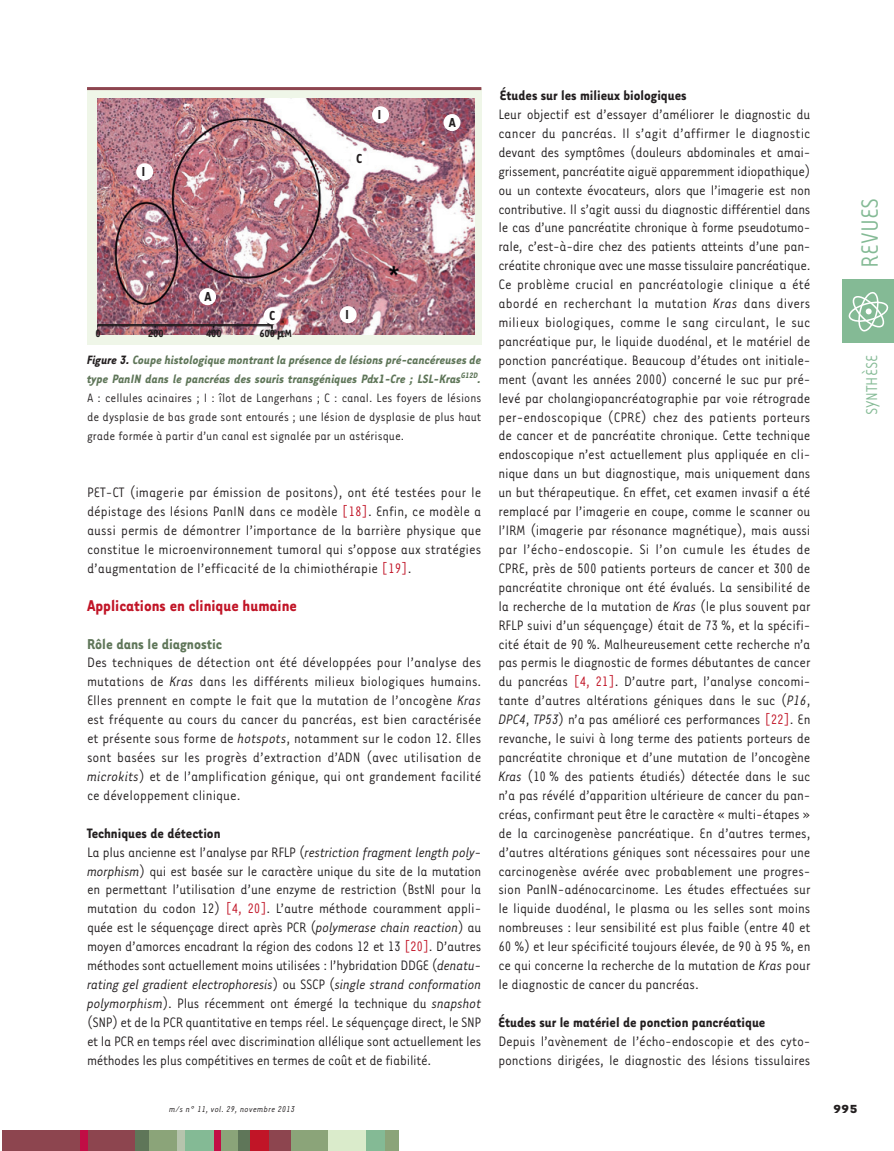
<style>
.page{position:relative;width:894px;height:1151px;background:#fff}
.page>*{position:absolute;margin:0;border:0;box-sizing:border-box;transform-origin:0 0}
.t1{font:27px "Tarzana Narrow";color:#84ba95}
.t2{font:700 18px "Tarzana Narrow";color:#c11527}
.t3{font:18px "Tarzana Narrow";color:#84ba95}
.t4{font:700 16.5px "Tarzana Narrow";color:#5f7659}
.t5{font:15.75px/18.9px "Tarzana Narrow";letter-spacing:-.02em;color:#231f20;text-align:justify}
.t6{font:700 15.75px "Tarzana Narrow";color:#231f20}
.t7{font:700 15px "Tarzana Narrow";color:#231f20}
.t8{font:13.95px/18.9px "Tarzana Narrow";color:#231f20;text-align:justify}
.t9{font:700 13.5px "Tarzana Wide";color:#231f20}
.t10{font:700 12px "Tarzana Narrow";color:#231f20}
.t11{font:italic 9.75px "Tarzana Narrow";letter-spacing:.025em;color:#231f20}
.s1{font-weight:700;font-style:italic}
.s2{font-weight:700;font-style:italic;color:#5f7659}
.s3{color:#c11527}
.s4{font-style:italic}
.s5{font-weight:700}
</style>
<div class="page">
<div style="left:842px;top:279px;width:51px;height:63px;background:#84ba95"></div>
<svg style="left:848px;top:292px;width:41px;height:39px"></svg>
<div style="left:2px;top:1129px;width:134px;height:21px;background:#8d454f"></div>
<div style="left:237px;top:1129px;width:13px;height:21px;background:#5f7659"></div>
<div style="left:80px;top:1129px;width:7px;height:21px;background:#c10d45"></div>
<div style="left:135px;top:1129px;width:22px;height:21px;background:#5f7659"></div>
<div style="left:149px;top:1129px;width:29px;height:21px;background:#8ba479"></div>
<div style="left:177px;top:1129px;width:8px;height:21px;background:#b6c4ad"></div>
<div style="left:185px;top:1129px;width:30px;height:21px;background:#84ba95"></div>
<div style="left:219px;top:1129px;width:19px;height:21px;background:#8ba479"></div>
<div style="left:215px;top:1129px;width:6px;height:21px;background:#c10d45"></div>
<div style="left:250px;top:1129px;width:27px;height:21px;background:#c11527"></div>
<div style="left:289px;top:1129px;width:39px;height:21px;background:#8ba479"></div>
<div style="left:269px;top:1129px;width:21px;height:21px;background:#8d454f"></div>
<div style="left:328px;top:1129px;width:38px;height:21px;background:#daebcb"></div>
<div style="left:366px;top:1129px;width:20px;height:21px;background:#84ba95"></div>
<div style="left:385px;top:1129px;width:14px;height:21px;background:#8ba479"></div>
<div style="left:87px;top:88px;width:394px;height:256px;background:#eff6e8"></div>
<img style="left:97px;top:98px;width:377px;height:236px">
<div style="left:136px;top:163px;width:17px;height:17px;background:#fff;border-radius:50%"></div>
<div style="left:339px;top:306px;width:17px;height:17px;background:#fff;border-radius:50%"></div>
<div style="left:372px;top:106px;width:17px;height:17px;background:#fff;border-radius:50%"></div>
<div style="left:199px;top:288px;width:17px;height:17px;background:#fff;border-radius:50%"></div>
<div style="left:443px;top:114px;width:17px;height:17px;background:#fff;border-radius:50%"></div>
<div style="left:264px;top:307px;width:17px;height:17px;background:#fff;border-radius:50%"></div>
<div style="left:351px;top:151px;width:17px;height:17px;background:#fff;border-radius:50%"></div>
<hr style="left:87px;top:87px;width:394px;height:3px;background:#8d454f">
<img style="left:97px;top:323px;width:187px;height:12px">
<p class="t7" style="left:142px;top:166px;width:6px">I</p>
<p class="t7" style="left:204px;top:291px;width:9px">A</p>
<p class="t7" style="left:269px;top:310px;width:7px">C</p>
<p class="t10" style="left:95px;top:329px;width:7px">0</p>
<p class="t10" style="left:148px;top:329px;width:17px">200</p>
<p class="t10" style="left:206px;top:329px;width:17px">400</p>
<p class="t10" style="left:259px;top:329px;width:34px">600 M</p>
<p class="t7" style="left:356px;top:154px;width:7px">C</p>
<p class="t7" style="left:377px;top:109px;width:6px">I</p>
<p class="t7" style="left:345px;top:309px;width:6px">I</p>
<p class="t7" style="left:449px;top:117px;width:9px">A</p>
<p class="t8" style="left:87px;top:351px;width:396px"><span class="s1">Figure 3.</span> <span class="s2">Coupe histologique montrant la présence de lésions pré-cancéreuses de type PanIN dans le pancréas des souris transgéniques Pdx1-Cre ; LSL-Kras</span><sup>G12D</sup><span class="s2">.<br></span>A : cellules acinaires ; I : îlot de Langerhans ; C : canal. Les foyers de lésions de dysplasie de bas grade sont entourés ; une lésion de dysplasie de plus haut grade formée à partir d’un canal est signalée par un astérisque.</p>
<p class="t5" style="left:87px;top:484px;width:396px">PET-CT (imagerie par émission de positons), ont été testées pour le dépistage des lésions PanIN dans ce modèle <span class="s3">[18]</span>. Enfin, ce modèle a aussi permis de démontrer l’importance de la barrière physique que constitue le microenvironnement tumoral qui s’oppose aux stratégies d’augmentation de l’efficacité de la chimiothérapie <span class="s3">[19]</span>.</p>
<p class="t2" style="left:87px;top:599px;width:211px">Applications en clinique humaine</p>
<p class="t4" style="left:87px;top:638px;width:137px">Rôle dans le diagnostic</p>
<p class="t5" style="left:87px;top:654px;width:396px">Des techniques de détection ont été développées pour l’analyse des mutations de <span class="s4">Kras</span> dans les différents milieux biologiques humains.<br>Elles prennent en compte le fait que la mutation de l’oncogène <span class="s4">Kras </span>est fréquente au cours du cancer du pancréas, est bien caractérisée et présente sous forme de <span class="s4">hotspots</span>, notamment sur le codon 12. Elles sont basées sur les progrès d’extraction d’ADN (avec utilisation de <span class="s4">microkits</span>) et de l’amplification génique, qui ont grandement facilité ce développement clinique.</p>
<p class="t5" style="left:87px;top:824px;width:396px;text-align:left"><span class="s5">Techniques de détection<br></span>La plus ancienne est l’analyse par RFLP (<span class="s4">restriction fragment length poly&shy;morphism</span>) qui est basée sur le caractère unique du site de la mutation en permettant l’utilisation d’une enzyme de restriction (BstNl pour la mutation du codon 12) <span class="s3">[4, 20]</span>. L’autre méthode couramment appli&shy;quée est le séquençage direct après PCR (<span class="s4">polymerase chain reaction</span>) au moyen d’amorces encadrant la région des codons 12 et 13 <span class="s3">[20]</span>. D’autres méthodes sont actuellement moins utilisées : l’hybridation DDGE (<span class="s4">denatu&shy;rating gel gradient electrophoresis</span>) ou SSCP (<span class="s4">single strand conformation polymorphism</span>). Plus récemment ont émergé la technique du <span class="s4">snapshot </span>(SNP) et de la PCR quantitative en temps réel. Le séquençage direct, le SNP et la PCR en temps réel avec discrimination allélique sont actuellement les méthodes les plus compétitives en termes de coût et de fiabilité.</p>
<p class="t6" style="left:499px;top:90px;width:188px">Études sur les milieux biologiques</p>
<p class="t5" style="left:498px;top:106px;width:313px">Leur objectif est d’essayer d’améliorer le diagnostic du cancer du pancréas. Il s’agit d’affirmer le diagnostic devant des symptômes (douleurs abdominales et amai&shy;grissement, pancréatite aiguë apparemment idiopathique) ou un contexte évocateurs, alors que l’imagerie est non contributive. Il s’agit aussi du diagnostic différentiel dans le cas d’une pancréatite chronique à forme pseudotumo&shy;rale, c’est-à-dire chez des patients atteints d’une pan&shy;créatite chronique avec une masse tissulaire pancréatique.<br>Ce problème crucial en pancréatologie clinique a été abordé en recherchant la mutation <span class="s4">Kras</span> dans divers milieux biologiques, comme le sang circulant, le suc pancréatique pur, le liquide duodénal, et le matériel de ponction pancréatique. Beaucoup d’études ont initiale&shy;ment (avant les années 2000) concerné le suc pur pré&shy;levé par cholangiopancréatographie par voie rétrograde per-endoscopique (CPRE) chez des patients porteurs de cancer et de pancréatite chronique. Cette technique endoscopique n’est actuellement plus appliquée en cli&shy;nique dans un but diagnostique, mais uniquement dans un but thérapeutique. En effet, cet examen invasif a été remplacé par l’imagerie en coupe, comme le scanner ou l’IRM (imagerie par résonance magnétique), mais aussi par l’écho-endoscopie. Si l’on cumule les études de CPRE, près de 500 patients porteurs de cancer et 300 de pancréatite chronique ont été évalués. La sensibilité de la recherche de la mutation de <span class="s4">Kras</span> (le plus souvent par RFLP suivi d’un séquençage) était de 73 %, et la spécifi&shy;cité était de 90 %. Malheureusement cette recherche n’a pas permis le diagnostic de formes débutantes de cancer du pancréas <span class="s3">[4, 21]</span>. D’autre part, l’analyse concomi&shy;tante d’autres altérations géniques dans le suc (<span class="s4">P16</span>, <span class="s4">DPC4</span>, <span class="s4">TP53</span>) n’a pas amélioré ces performances <span class="s3">[22]</span>. En revanche, le suivi à long terme des patients porteurs de pancréatite chronique et d’une mutation de l’oncogène <span class="s4">Kras</span> (10 % des patients étudiés) détectée dans le suc n’a pas révélé d’apparition ultérieure de cancer du pan&shy;créas, confirmant peut être le caractère « multi-étapes » de la carcinogenèse pancréatique. En d’autres termes, d’autres altérations géniques sont nécessaires pour une carcinogenèse avérée avec probablement une progres&shy;sion PanIN-adénocarcinome. Les études effectuées sur le liquide duodénal, le plasma ou les selles sont moins nombreuses : leur sensibilité est plus faible (entre 40 et 60 %) et leur spécificité toujours élevée, de 90 à 95 %, en ce qui concerne la recherche de la mutation de <span class="s4">Kras</span> pour le diagnostic de cancer du pancréas.</p>
<p class="t6" style="left:498px;top:1016px;width:268px">Études sur le matériel de ponction pancréatique</p>
<p class="t5" style="left:498px;top:1032px;width:313px">Depuis l’avènement de l’écho-endoscopie et des cyto&shy;ponctions dirigées, le diagnostic des lésions tissulaires</p>
<h1 class="t1" style="left:860px;top:267px;width:71px;rotate:-90deg">REVUES</h1>
<p class="t3" style="left:865px;top:415px;width:62px;rotate:-90deg">SYNTHÈSE</p>
<p class="t11" style="left:169px;top:1105px;width:127px">m/s n° 11, vol. 29, novembre 2013</p>
<p class="t9" style="left:832px;top:1103px;width:26px">995</p>
</div>
